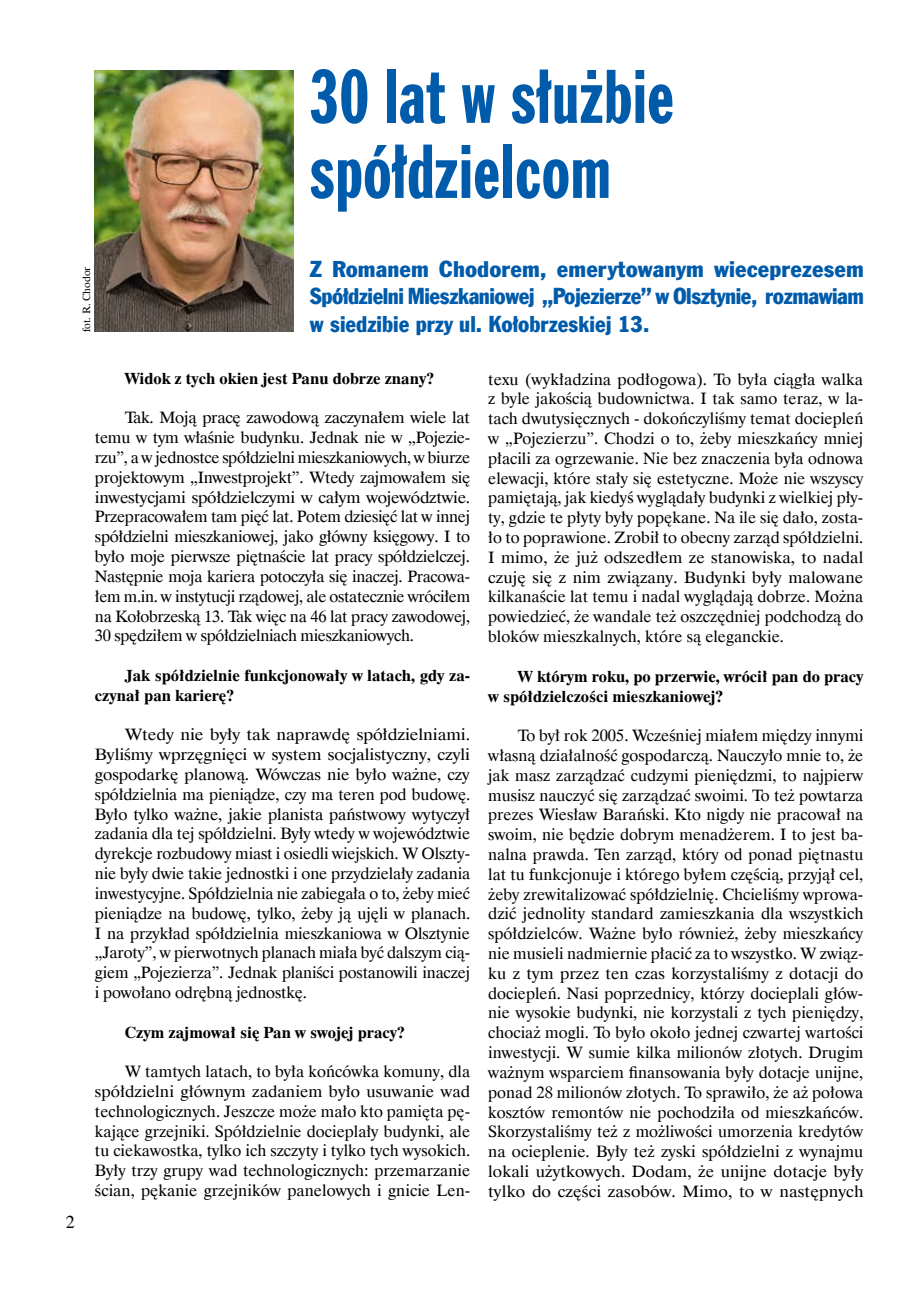
<style>
.page{position:relative;width:906px;height:1289px;background:#fff}
.page>*{position:absolute;margin:0;border:0;box-sizing:border-box;transform-origin:0 0}
.t1{font:75px/75px "Frank Goth X Cn EU";color:#005bab}
.t2{font:22.5px/27px "Frank Goth Cn EU";color:#005bab;text-align:justify;scale:1.08 1}
.t3{font:18px "Times";color:#000}
.t4{font:16.5px/19.8px "Dutch 801 EU";color:#000;text-align:justify}
.t5{font:16.5px/19.8px "Dutch 801 EU";color:#000;text-align:justify;scale:1.08 1}
.t6{font:700 16.5px/19.8px "Dutch 801 EU";color:#000}
.t7{font:10.5px "Dutch 801 EU";color:#000}
</style>
<div class="page">
<img style="left:94px;top:71px;width:199px;height:260px">
<h1 class="t1" style="left:309px;top:62px;width:366px">30 lat w służbie spółdzielcom</h1>
<p class="t7" style="left:80px;top:332px;width:67px;rotate:-90deg">fot. R. Chodor</p>
<h2 class="t2" style="left:310px;top:257px;width:514px">Z Romanem Chodorem, emerytowanym wieceprezesem Spółdzielni Mieszkaniowej „Pojezierze” w Olsztynie, rozmawiam w siedzibie przy ul. Kołobrzeskiej 13.</h2>
<p class="t3" style="left:66px;top:1204px;width:10px">2</p>
<p class="t6" style="left:125px;top:369px;width:311px">Widok z tych okien jest Panu dobrze znany?</p>
<p class="t4" style="left:95px;top:408px;width:377px;text-indent:30px">Tak. Moją pracę zawodową zaczynałem wiele lat temu w tym właśnie budynku. Jednak nie w „Pojezie&shy;rzu”, a w jednostce spółdzielni mieszkaniowych, w biurze projektowym „Inwestprojekt”. Wtedy zajmowałem się inwestycjami spółdzielczymi w całym województwie.<br>Przepracowałem tam pięć lat. Potem dziesięć lat w innej spółdzielni mieszkaniowej, jako główny księgowy. I to było moje pierwsze piętnaście lat pracy spółdzielczej.<br>Następnie moja kariera potoczyła się inaczej. Pracowa&shy;łem m.in. w instytucji rządowej, ale ostatecznie wróciłem na Kołobrzeską 13. Tak więc na 46 lat pracy zawodowej, 30 spędziłem w spółdzielniach mieszkaniowych.</p>
<p class="t6" style="left:95px;top:666px;width:377px;text-indent:30px">Jak spółdzielnie funkcjonowały w latach, gdy za&shy;czynał pan karierę?</p>
<p class="t5" style="left:95px;top:725px;width:349px;text-indent:30px">Wtedy nie były tak naprawdę spółdzielniami.<br>Byliśmy wprzęgnięci w system socjalistyczny, czyli gospodarkę planową. Wówczas nie było ważne, czy spółdzielnia ma pieniądze, czy ma teren pod budowę.<br>Było tylko ważne, jakie planista państwowy wytyczył zadania dla tej spółdzielni. Były wtedy w województwie dyrekcje rozbudowy miast i osiedli wiejskich. W Olszty&shy;nie były dwie takie jednostki i one przydzielały zadania inwestycyjne. Spółdzielnia nie zabiegała o to, żeby mieć pieniądze na budowę, tylko, żeby ją ujęli w planach.<br>I na przykład spółdzielnia mieszkaniowa w Olsztynie „Jaroty”, w pierwotnych planach miała być dalszym cią&shy;giem „Pojezierza”. Jednak planiści postanowili inaczej i powołano odrębną jednostkę.</p>
<p class="t6" style="left:125px;top:1022px;width:282px">Czym zajmował się Pan w swojej pracy?</p>
<p class="t4" style="left:95px;top:1061px;width:377px;text-indent:30px">W tamtych latach, to była końcówka komuny, dla spółdzielni głównym zadaniem było usuwanie wad technologicznych. Jeszcze może mało kto pamięta pę&shy;kające grzejniki. Spółdzielnie docieplały budynki, ale tu ciekawostka, tylko ich szczyty i tylko tych wysokich.<br>Były trzy grupy wad technologicznych: przemarzanie ścian, pękanie grzejników panelowych i gnicie Len-</p>
<p class="t4" style="left:488px;top:369px;width:377px">texu (wykładzina podłogowa). To była ciągła walka z byle jakością budownictwa. I tak samo teraz, w la&shy;tach dwutysięcznych - dokończyliśmy temat dociepleń w „Pojezierzu”. Chodzi o to, żeby mieszkańcy mniej płacili za ogrzewanie. Nie bez znaczenia była odnowa elewacji, które stały się estetyczne. Może nie wszyscy pamiętają, jak kiedyś wyglądały budynki z wielkiej pły&shy;ty, gdzie te płyty były popękane. Na ile się dało, zosta&shy;ło to poprawione. Zrobił to obecny zarząd spółdzielni.<br>I mimo, że już odszedłem ze stanowiska, to nadal czuję się z nim związany. Budynki były malowane kilkanaście lat temu i nadal wyglądają dobrze. Można powiedzieć, że wandale też oszczędniej podchodzą do bloków mieszkalnych, które są eleganckie.</p>
<p class="t6" style="left:488px;top:667px;width:377px;text-indent:30px">W którym roku, po przerwie, wrócił pan do pracy w spółdzielczości mieszkaniowej?</p>
<p class="t4" style="left:488px;top:726px;width:377px;text-indent:30px">To był rok 2005. Wcześniej miałem między innymi własną działalność gospodarczą. Nauczyło mnie to, że jak masz zarządzać cudzymi pieniędzmi, to najpierw musisz nauczyć się zarządzać swoimi. To też powtarza prezes Wiesław Barański. Kto nigdy nie pracował na swoim, nie będzie dobrym menadżerem. I to jest ba&shy;nalna prawda. Ten zarząd, który od ponad piętnastu lat tu funkcjonuje i którego byłem częścią, przyjął cel, żeby zrewitalizować spółdzielnię. Chcieliśmy wprowa&shy;dzić jednolity standard zamieszkania dla wszystkich spółdzielców. Ważne było również, żeby mieszkańcy nie musieli nadmiernie płacić za to wszystko. W związ&shy;ku z tym przez ten czas korzystaliśmy z dotacji do dociepleń. Nasi poprzednicy, którzy docieplali głów&shy;nie wysokie budynki, nie korzystali z tych pieniędzy, chociaż mogli. To było około jednej czwartej wartości inwestycji. W sumie kilka milionów złotych. Drugim ważnym wsparciem finansowania były dotacje unijne, ponad 28 milionów złotych. To sprawiło, że aż połowa kosztów remontów nie pochodziła od mieszkańców.<br>Skorzystaliśmy też z możliwości umorzenia kredytów na ocieplenie. Były też zyski spółdzielni z wynajmu lokali użytkowych. Dodam, że unijne dotacje były tylko do części zasobów. Mimo, to w następnych</p>
</div>
